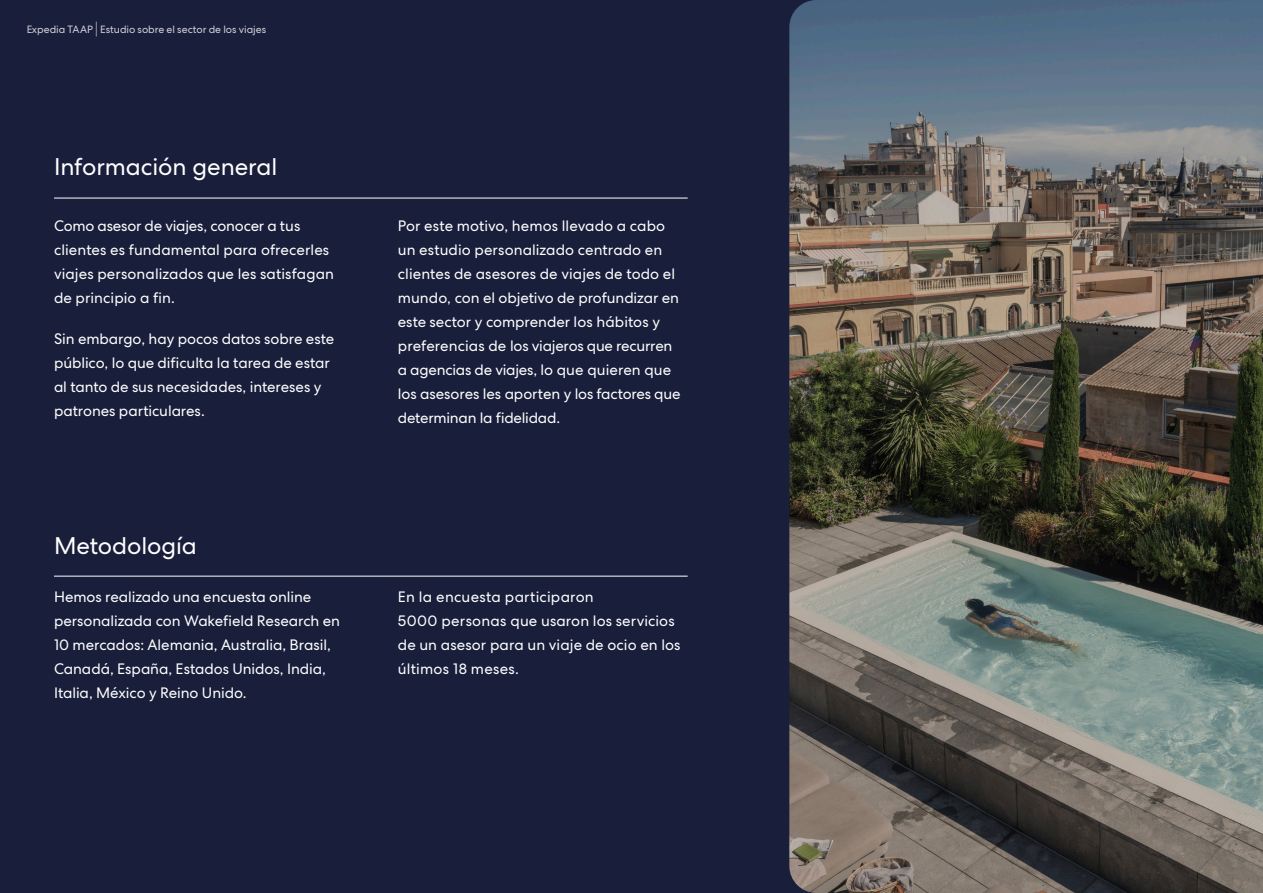
<style>
.page{position:relative;width:1263px;height:893px;background:#191e3b}
.page>*{position:absolute;margin:0;border:0;box-sizing:border-box;transform-origin:0 0}
.t1{font:24px "Centra No 2";letter-spacing:-.005em;color:#fff}
.t2{font:15px/24px "Centra No 2";color:#fff}
.t3{font:10.5px "Centra No 2";color:#fff}
.t4{font:10.5px "Centra No 2";color:#939598}
.s1{font-weight:300;font-size:15.75px}
</style>
<div class="page">
<img style="left:789px;top:0;width:474px;height:893px">
<hr style="left:54px;top:198px;width:634px;height:1px;background:#fff">
<hr style="left:54px;top:576px;width:634px;height:1px;background:#fff">
<p class="t3" style="left:26px;top:23px;width:242px">Expedia TAAP <span class="s1">|</span> Estudio sobre el sector de los viajes</p>
<h3 class="t1" style="left:54px;top:153px;width:225px">Información general</h3>
<p class="t2" style="left:54px;top:213px;width:281px">Como asesor de viajes, conocer a tus clientes es fundamental para ofrecerles viajes personalizados que les satisfagan de principio a fin.</p>
<p class="t2" style="left:54px;top:326px;width:282px">Sin embargo, hay pocos datos sobre este público, lo que dificulta la tarea de estar al tanto de sus necesidades, intereses y patrones particulares.</p>
<h3 class="t1" style="left:54px;top:532px;width:144px">Metodología</h3>
<p class="t2" style="left:398px;top:213px;width:284px">Por este motivo, hemos llevado a cabo un estudio personalizado centrado en clientes de asesores de viajes de todo el mundo, con el objetivo de profundizar en este sector y comprender los hábitos y preferencias de los viajeros que recurren a agencias de viajes, lo que quieren que los asesores les aporten y los factores que determinan la fidelidad.</p>
<p class="t2" style="left:54px;top:585px;width:288px">Hemos realizado una encuesta online personalizada con Wakefield Research en 10 mercados: Alemania, Australia, Brasil, Canadá, España, Estados Unidos, India, Italia, México y Reino Unido.</p>
<p class="t2" style="left:398px;top:585px;width:284px">En la encuesta participaron<br>5000 personas que usaron los servicios de un asesor para un viaje de ocio en los últimos 18 meses.</p>
<p class="t4" style="left:1232px;top:857px;width:7px">3</p>
</div>
